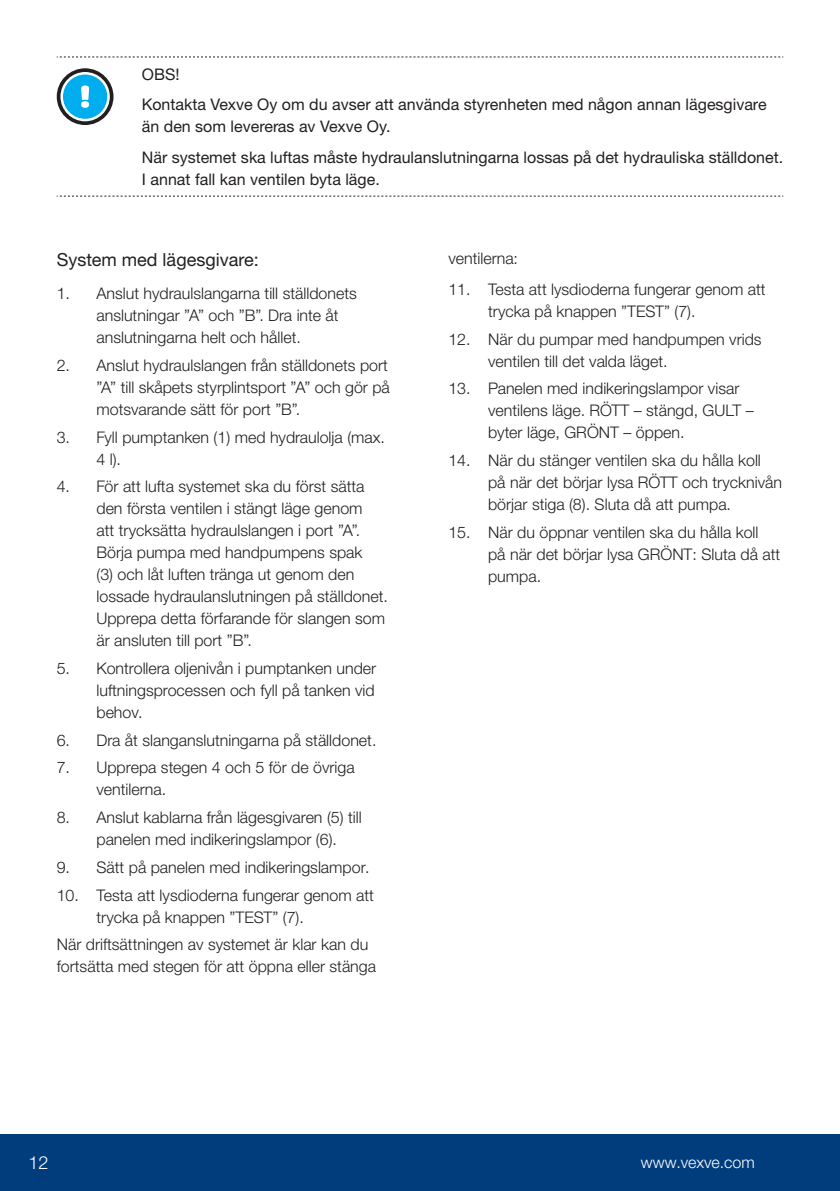
<style>
.page{position:relative;width:840px;height:1191px;background:#fff}
.page>*{position:absolute;margin:0;border:0;box-sizing:border-box;transform-origin:0 0}
.t1{font:18px "Helvetica Neue LTW1 G";color:#231f20}
.t2{font:300 18px "Helvetica Neue LTW1 G";color:#fff}
.t3{font:300 16px/22px "Helvetica Neue LTW1 G";color:#231f20}
.t4{font:16px/30.4px "Helvetica Neue LTW1 G";color:#231f20}
.t5{font:300 16px "Helvetica Neue LTW1 G";color:#fff}
</style>
<div class="page">
<div style="left:0;top:1134px;width:839px;height:57px;background:#013d7d"></div>
<hr style="left:839px;top:1134px;width:1px;height:57px;background:#013d7d">
<svg style="left:57px;top:57px;width:724px;height:1px"></svg>
<svg style="left:57px;top:196px;width:724px;height:1px"></svg>
<svg style="left:57px;top:68px;width:56px;height:57px"></svg>
<p class="t4" style="left:142px;top:59px;width:626px">OBS!<br>Kontakta Vexve Oy om du avser att använda styrenheten med någon annan lägesgivare</p>
<p class="t4" style="left:142px;top:111px;width:642px">än den som levereras av Vexve Oy.<br>När systemet ska luftas måste hydraulanslutningarna lossas på det hydrauliska ställdonet.</p>
<p class="t4" style="left:142px;top:164px;width:239px">I annat fall kan ventilen byta läge.</p>
<p class="t1" style="left:57px;top:248px;width:203px">System med lägesgivare:</p>
<p class="t3" style="left:96px;top:282px;width:262px;text-indent:-40px">1. Anslut hydraulslangarna till ställdonets anslutningar ”A” och ”B”. Dra inte åt anslutningarna helt och hållet.</p>
<p class="t3" style="left:96px;top:354px;width:295px;text-indent:-40px">2. Anslut hydraulslangen från ställdonets port ”A” till skåpets styrplintsport ”A” och gör på motsvarande sätt för port ”B”.</p>
<p class="t3" style="left:96px;top:426px;width:290px;text-indent:-40px">3. Fyll pumptanken (1) med hydraulolja (max.<br>4 l).</p>
<p class="t3" style="left:96px;top:475px;width:293px;text-indent:-40px">4. För att lufta systemet ska du först sätta den första ventilen i stängt läge genom<br>att trycksätta hydraulslangen i port ”A”.<br>Börja pumpa med handpumpens spak<br>(3) och låt luften tränga ut genom den lossade hydraulanslutningen på ställdonet.<br>Upprepa detta förfarande för slangen som är ansluten till port ”B”.</p>
<p class="t3" style="left:96px;top:657px;width:281px;text-align:justify;text-indent:-40px">5. Kontrollera oljenivån i pumptanken under luftningsprocessen och fyll på tanken vid behov.</p>
<p class="t3" style="left:57px;top:729px;width:321px">6. Dra åt slanganslutningarna på ställdonet.</p>
<p class="t3" style="left:96px;top:756px;width:260px;text-indent:-40px">7. Upprepa stegen 4 och 5 för de övriga ventilerna.</p>
<p class="t3" style="left:96px;top:806px;width:266px;text-indent:-40px">8. Anslut kablarna från lägesgivaren (5) till panelen med indikeringslampor (6).</p>
<p class="t3" style="left:57px;top:856px;width:314px">9. Sätt på panelen med indikeringslampor.</p>
<p class="t3" style="left:96px;top:883px;width:279px;text-indent:-40px">10. Testa att lysdioderna fungerar genom att trycka på knappen ”TEST” (7).</p>
<p class="t3" style="left:57px;top:933px;width:321px">När driftsättningen av systemet är klar kan du fortsätta med stegen för att öppna eller stänga</p>
<p class="t3" style="left:448px;top:248px;width:71px">ventilerna:</p>
<p class="t3" style="left:488px;top:278px;width:279px;text-indent:-40px">11. Testa att lysdioderna fungerar genom att trycka på knappen ”TEST” (7).</p>
<p class="t3" style="left:488px;top:328px;width:275px;text-indent:-40px">12. När du pumpar med handpumpen vrids ventilen till det valda läget.</p>
<p class="t3" style="left:488px;top:377px;width:267px;text-indent:-40px">13. Panelen med indikeringslampor visar ventilens läge. RÖTT – stängd, GULT – byter läge, GRÖNT – öppen.</p>
<p class="t3" style="left:488px;top:449px;width:295px;text-indent:-40px">14. När du stänger ventilen ska du hålla koll på när det börjar lysa RÖTT och trycknivån börjar stiga (8). Sluta då att pumpa.</p>
<p class="t3" style="left:488px;top:521px;width:293px;text-indent:-40px">15. När du öppnar ventilen ska du hålla koll<br>på när det börjar lysa GRÖNT: Sluta då att pumpa.</p>
<p class="t2" style="left:28px;top:1151px;width:22px">12</p>
<p class="t5" style="left:640px;top:1152px;width:116px">www.vexve.com</p>
</div>
